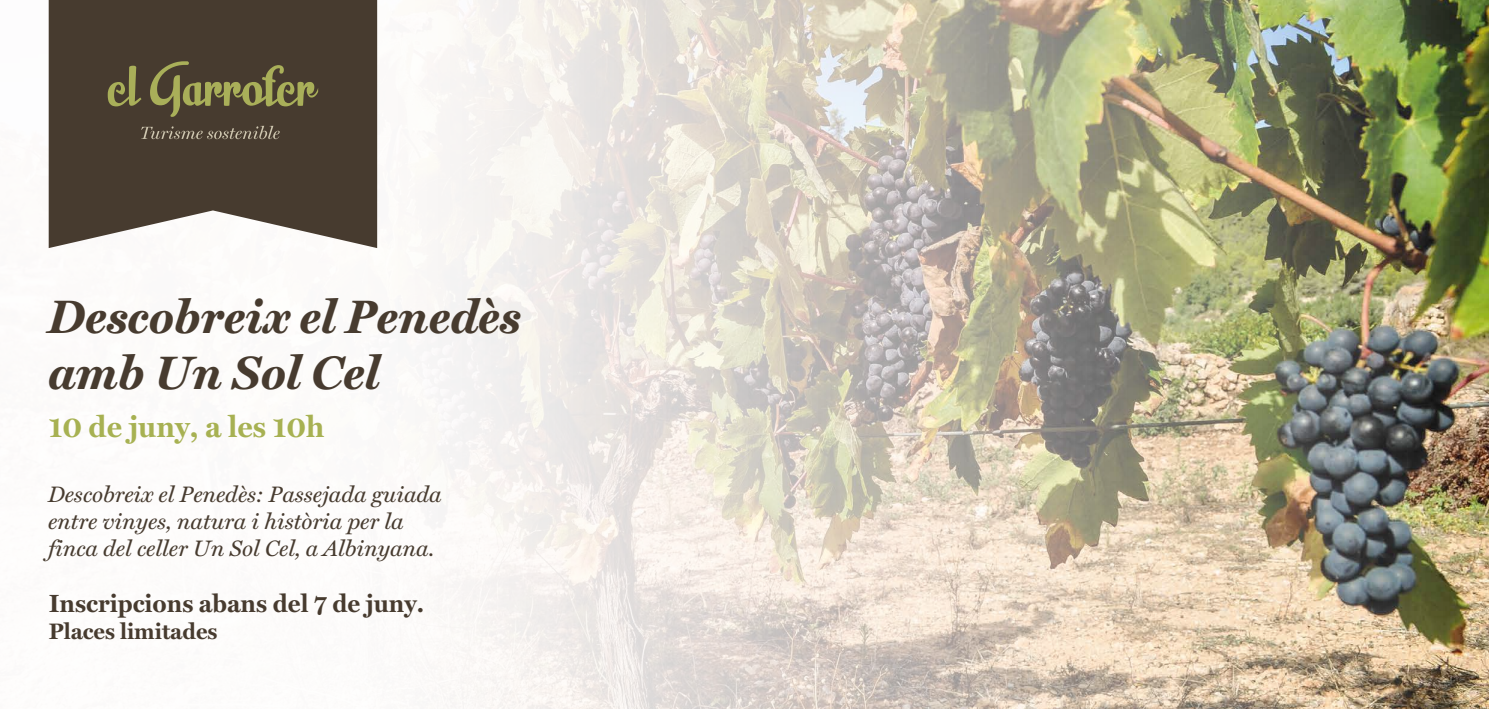
<style>
.page{position:relative;width:1489px;height:709px;background:#fff}
.page>*{position:absolute;margin:0;border:0;box-sizing:border-box;transform-origin:0 0}
.t1{font:italic 700 47.25px/56.5px "Miller Text";color:#473b2f}
.t2{font:700 30px "Miller Text";color:#a7b152}
.t3{font:700 25px "Miller Text";color:#473b2f}
.t4{font:italic 22.5px/27px "Miller Text";color:#473b2f}
.t5{font:700 22.5px "Miller Text";color:#473b2f}
</style>
<div class="page">
<img style="left:48px;top:0;width:1440px;height:709px">
<svg style="left:49px;top:0;width:328px;height:248px;fill:#473b2f"></svg>
<svg style="left:108px;top:66px;width:33px;height:40px"></svg>
<svg style="left:150px;top:61px;width:168px;height:56px"></svg>
<svg style="left:141px;top:126px;width:139px;height:13px"></svg>
<h1 class="t1" style="left:48px;top:288px;width:474px">Descobreix el Penedès amb Un Sol Cel</h1>
<h2 class="t2" style="left:49px;top:409px;width:277px">10 de juny, a les 10h</h2>
<p class="t4" style="left:48px;top:481px;width:395px">Descobreix el Penedès: Passejada guiada entre vinyes, natura i història per la finca del celler Un Sol Cel, a Albinyana.</p>
<p class="t3" style="left:49px;top:589px;width:377px">Inscripcions abans del 7 de juny.</p>
<p class="t5" style="left:49px;top:618px;width:170px">Places limitades</p>
</div>
